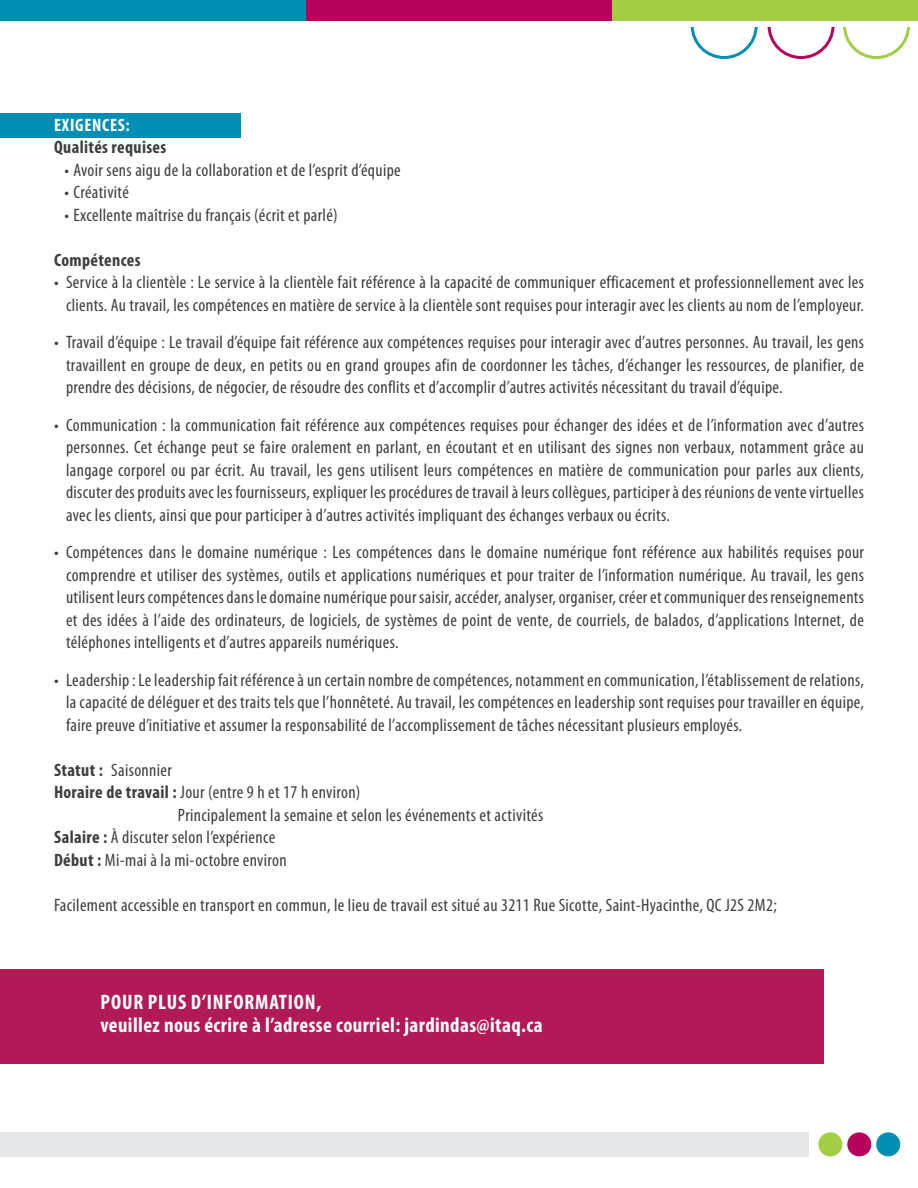
<style>
.page{position:relative;width:918px;height:1188px;background:#fff}
.page>*{position:absolute;margin:0;border:0;box-sizing:border-box;transform-origin:0 0}
.t1{font:700 condensed 21px "Myriad Pro";letter-spacing:.02em;color:#fff}
.t2{font:700 condensed 21px "Myriad Pro";letter-spacing:.04em;color:#fff}
.t3{font:condensed 18px/22.5px "Myriad Pro";letter-spacing:.02em;color:#3e3e3f;text-align:justify}
.t4{font:700 condensed 18px "Myriad Pro";letter-spacing:.02em;color:#3e3e3f}
.t5{font:700 condensed 18px "Myriad Pro";letter-spacing:.04em;color:#fff}
.s1{font-weight:700}
</style>
<div class="page">
<div style="left:876px;top:1132px;width:24px;height:24px;background:#008fb3;border-radius:50%"></div>
<div style="left:847px;top:1132px;width:24px;height:24px;background:#b5025b;border-radius:50%"></div>
<div style="left:818px;top:1132px;width:24px;height:24px;background:#a2cd45;border-radius:50%"></div>
<div style="left:0;top:1132px;width:808px;height:24px;background:#e6e7e9"></div>
<div style="left:306px;top:0;width:306px;height:21px;background:#b5025b"></div>
<div style="left:612px;top:0;width:306px;height:21px;background:#a2cd45"></div>
<div style="left:0;top:0;width:306px;height:21px;background:#008fb3"></div>
<svg style="left:767px;top:27px;width:68px;height:32px"></svg>
<svg style="left:692px;top:27px;width:66px;height:32px"></svg>
<svg style="left:843px;top:27px;width:67px;height:32px"></svg>
<div style="left:0;top:970px;width:824px;height:94px;background:#b11957"></div>
<div style="left:0;top:113px;width:241px;height:25px;background:#008fb3"></div>
<p class="t5" style="left:54px;top:115px;width:77px">EXIGENCES:</p>
<p class="t4" style="left:54px;top:137px;width:114px">Qualités requises</p>
<p class="t3" style="left:64px;top:159px;width:338px">• Avoir sens aigu de la collaboration et de l’esprit d’équipe</p>
<p class="t3" style="left:64px;top:181px;width:66px">• Créativité</p>
<p class="t3" style="left:64px;top:204px;width:275px">• Excellente maîtrise du français (écrit et parlé)</p>
<p class="t4" style="left:54px;top:250px;width:88px">Compétences</p>
<p class="t3" style="left:54px;top:271px;width:812px;text-align:right">• Service à la clientèle : Le service à la clientèle fait référence à la capacité de communiquer efficacement et professionnellement avec les clients. Au travail, les compétences en matière de service à la clientèle sont requises pour interagir avec les clients au nom de l’employeur.</p>
<p class="t3" style="left:66px;top:331px;width:800px;text-indent:-12px">• Travail d’équipe : Le travail d’équipe fait référence aux compétences requises pour interagir avec d’autres personnes. Au travail, les gens travaillent en groupe de deux, en petits ou en grand groupes afin de coordonner les tâches, d’échanger les ressources, de planifier, de prendre des décisions, de négocier, de résoudre des conflits et d’accomplir d’autres activités nécessitant du travail d’équipe.</p>
<p class="t3" style="left:66px;top:414px;width:800px;text-indent:-12px">• Communication : la communication fait référence aux compétences requises pour échanger des idées et de l’information avec d’autres personnes. Cet échange peut se faire oralement en parlant, en écoutant et en utilisant des signes non verbaux, notamment grâce au langage corporel ou par écrit. Au travail, les gens utilisent leurs compétences en matière de communication pour parles aux clients, discuter des produits avec les fournisseurs, expliquer les procédures de travail à leurs collègues, participer à des réunions de vente virtuelles avec les clients, ainsi que pour participer à d’autres activités impliquant des échanges verbaux ou écrits.</p>
<p class="t3" style="left:66px;top:541px;width:800px;text-indent:-12px">• Compétences dans le domaine numérique : Les compétences dans le domaine numérique font référence aux habilités requises pour comprendre et utiliser des systèmes, outils et applications numériques et pour traiter de l’information numérique. Au travail, les gens utilisent leurs compétences dans le domaine numérique pour saisir, accéder, analyser, organiser, créer et communiquer des renseignements et des idées à l’aide des ordinateurs, de logiciels, de systèmes de point de vente, de courriels, de balados, d’applications Internet, de téléphones intelligents et d’autres appareils numériques.</p>
<p class="t3" style="left:66px;top:669px;width:800px;text-indent:-12px">• Leadership:Le leadership fait référence à un certain nombre de compétences, notamment en communication, l’établissement de relations, la capacité de déléguer et des traits tels que l’honnêteté. Au travail, les compétences en leadership sont requises pour travailler en équipe, faire preuve d’initiative et assumer la responsabilité de l’accomplissement de tâches nécessitant plusieurs employés.</p>
<p class="t3" style="left:54px;top:759px;width:119px"><span class="s1">Statut :</span> Saisonnier</p>
<p class="t3" style="left:54px;top:781px;width:308px"><span class="s1">Horaire de travail :</span> Jour (entre 9 h et 17 h environ)</p>
<p class="t3" style="left:178px;top:804px;width:367px">Principalement la semaine et selon les événements et activités</p>
<p class="t3" style="left:54px;top:826px;width:223px"><span class="s1">Salaire :</span> À discuter selon l’expérience</p>
<p class="t3" style="left:54px;top:849px;width:234px"><span class="s1">Début :</span> Mi-mai à la mi-octobre environ</p>
<p class="t3" style="left:54px;top:894px;width:724px">Facilement accessible en transport en commun, le lieu de travail est situé au 3211 Rue Sicotte, Saint-Hyacinthe, QC J2S 2M2;</p>
<p class="t2" style="left:101px;top:991px;width:222px">POUR PLUS D’INFORMATION,</p>
<p class="t1" style="left:100px;top:1013px;width:444px">veuillez nous écrire à l’adresse courriel: jardindas@itaq.ca</p>
</div>
